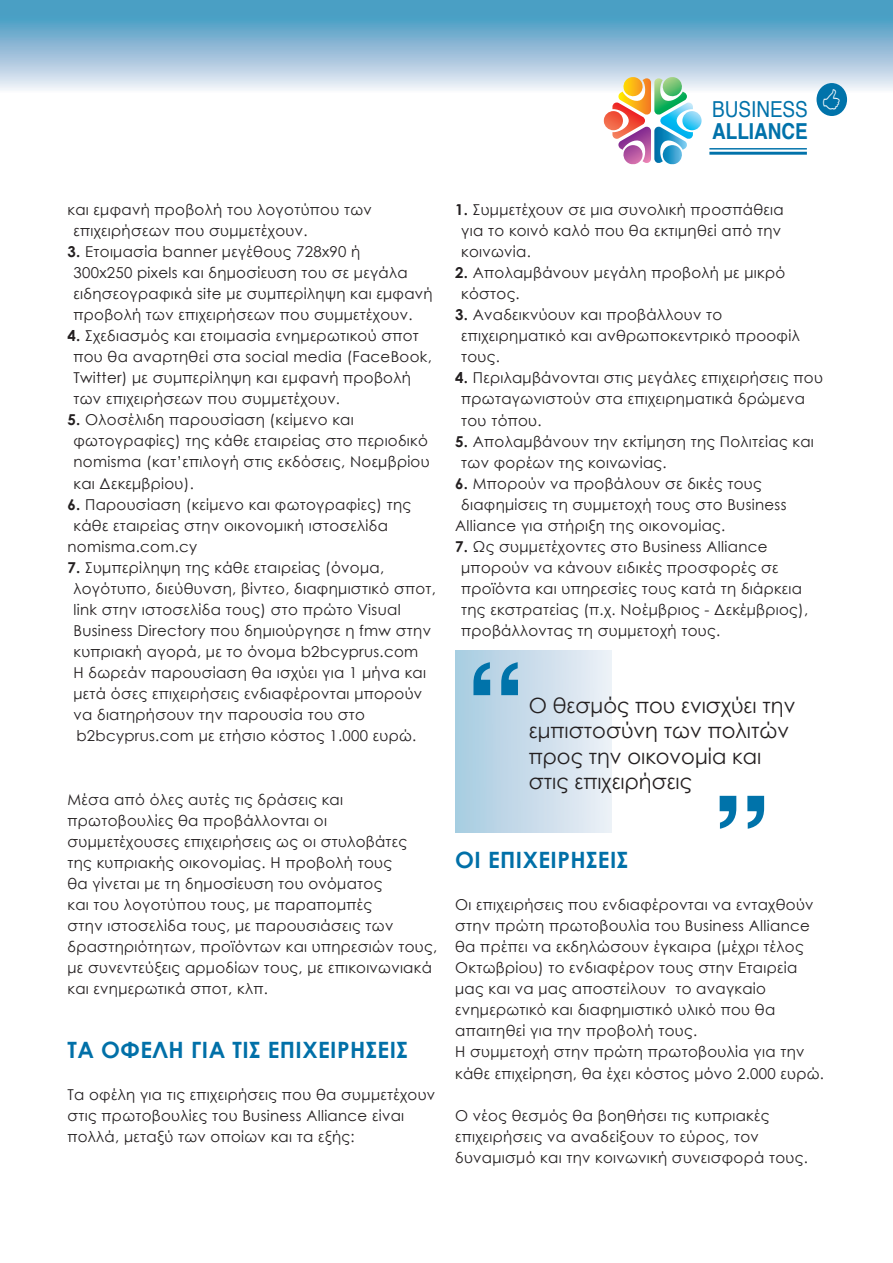
<style>
.page{position:relative;width:893px;height:1263px;background:#fff}
.page>*{position:absolute;margin:0;border:0;box-sizing:border-box;transform-origin:0 0}
.t1{font:700 120px "Helvetica";color:#0073aa}
.t2{font:700 22.5px "Century Gothic";letter-spacing:.02em;color:#0170a8}
.t3{font:22.05px "Helvetica";color:#0172aa;scale:.86 1}
.t4{font:700 22.05px "Helvetica";color:#0172aa;scale:.86 1}
.t5{font:21px/25.5px "Century Gothic";color:#231f20}
.t6{font:15px/21px "Century Gothic";letter-spacing:.02em;color:#231f20}
.s1{font-weight:700}
</style>
<div class="page">
<svg style="left:0;top:0;width:893px;height:92px;background:#8dbcd7"></svg>
<div style="left:455px;top:651px;width:156px;height:182px;background:linear-gradient(to right,#a7cbe0,#eceff6)"></div>
<hr style="left:709px;top:148px;width:98px;height:2px;background:#0172aa">
<hr style="left:709px;top:152px;width:98px;height:3px;background:#0172aa">
<svg style="left:604px;top:77px;width:98px;height:87px"></svg>
<div style="left:816px;top:83px;width:31px;height:33px;background:#0073aa;border-radius:50%"></div>
<p class="t3" style="left:712px;top:92px;width:113px">BUSINESS</p>
<p class="t4" style="left:712px;top:113px;width:113px">ALLIANCE</p>
<p class="t6" style="left:74px;top:198px;width:300px;text-indent:-6px">και εμφανή προβολή του λογοτύπου των επιχειρήσεων που συμμετέχουν.</p>
<p class="t6" style="left:74px;top:241px;width:361px;text-indent:-6px"><span class="s1">3.</span> Ετοιμασία banner μεγέθους 728x90 ή<br>300x250 pixels και δημοσίευση του σε μεγάλα ειδησεογραφικά site με συμπερίληψη και εμφανή προβολή των επιχειρήσεων που συμμετέχουν.</p>
<p class="t6" style="left:74px;top:325px;width:360px;text-indent:-6px"><span class="s1">4.</span> Σχεδιασμός και ετοιμασία ενημερωτικού σποτ που θα αναρτηθεί στα social media (FaceBook, Twitter) με συμπερίληψη και εμφανή προβολή των επιχειρήσεων που συμμετέχουν.</p>
<p class="t6" style="left:74px;top:409px;width:358px;text-indent:-6px"><span class="s1">5.</span> Ολοσέλιδη παρουσίαση (κείμενο και φωτογραφίες) της κάθε εταιρείας στο περιοδικό nomisma (κατ’επιλογή στις εκδόσεις, Νοεμβρίου και Δεκεμβρίου).</p>
<p class="t6" style="left:74px;top:493px;width:339px;text-indent:-6px"><span class="s1">6.</span> Παρουσίαση (κείμενο και φωτογραφίες) της κάθε εταιρείας στην οικονομική ιστοσελίδα</p>
<p class="t6" style="left:68px;top:536px;width:131px">nomisma.com.cy</p>
<p class="t6" style="left:74px;top:557px;width:364px;text-indent:-6px"><span class="s1">7.</span> Συμπερίληψη της κάθε εταιρείας (όνομα, λογότυπο, διεύθυνση, βίντεο, διαφημιστικό σποτ, link στην ιστοσελίδα τους) στο πρώτο Visual Business Directory που δημιούργησε η fmw στην κυπριακή αγορά, με το όνομα b2bcyprus.com<br>Η δωρεάν παρουσίαση θα ισχύει για 1 μήνα και μετά όσες επιχειρήσεις ενδιαφέρονται μπορούν να διατηρήσουν την παρουσία του στο</p>
<p class="t6" style="left:76px;top:725px;width:342px">b2bcyprus.com με ετήσιο κόστος 1.000 ευρώ.</p>
<p class="t6" style="left:68px;top:788px;width:371px">Μέσα από όλες αυτές τις δράσεις και πρωτοβουλίες θα προβάλλονται οι συμμετέχουσες επιχειρήσεις ως οι στυλοβάτες<br>της κυπριακής οικονομίας. Η προβολή τους<br>θα γίνεται με τη δημοσίευση του ονόματος<br>και του λογοτύπου τους, με παραπομπές<br>στην ιστοσελίδα τους, με παρουσιάσεις των δραστηριότητων, προϊόντων και υπηρεσιών τους, με συνεντεύξεις αρμοδίων τους, με επικοινωνιακά και ενημερωτικά σποτ, κλπ.</p>
<p class="t2" style="left:68px;top:1032px;width:342px">ΤΑ ΟΦΕΛΗ ΓΙΑ ΤΙΣ ΕΠΙΧΕΙΡΗΣΕΙΣ</p>
<p class="t6" style="left:68px;top:1083px;width:369px">Τα οφέλη για τις επιχειρήσεις που θα συμμετέχουν στις πρωτοβουλίες του Business Alliance είναι πολλά, μεταξύ των οποίων και τα εξής:</p>
<p class="t6" style="left:461px;top:198px;width:324px;text-indent:-6px"><span class="s1">1.</span> Συμμετέχουν σε μια συνολική προσπάθεια για το κοινό καλό που θα εκτιμηθεί από την κοινωνία.</p>
<p class="t6" style="left:461px;top:262px;width:325px;text-indent:-6px"><span class="s1">2.</span> Απολαμβάνουν μεγάλη προβολή με μικρό κόστος.</p>
<p class="t6" style="left:461px;top:304px;width:340px;text-indent:-6px"><span class="s1">3.</span> Αναδεικνύουν και προβάλλουν το επιχειρηματικό και ανθρωποκεντρικό προοφίλ τους.</p>
<p class="t6" style="left:461px;top:367px;width:363px;text-indent:-6px"><span class="s1">4.</span> Περιλαμβάνονται στις μεγάλες επιχειρήσεις που πρωταγωνιστούν στα επιχειρηματικά δρώμενα του τόπου.</p>
<p class="t6" style="left:461px;top:430px;width:354px;text-indent:-6px"><span class="s1">5.</span> Απολαμβάνουν την εκτίμηση της Πολιτείας και των φορέων της κοινωνίας.</p>
<p class="t6" style="left:461px;top:472px;width:327px;text-indent:-6px"><span class="s1">6.</span> Μπορούν να προβάλουν σε δικές τους διαφημίσεις τη συμμετοχή τους στο Business</p>
<p class="t6" style="left:455px;top:515px;width:272px">Alliance για στήριξη της οικονομίας.</p>
<p class="t6" style="left:461px;top:536px;width:349px;text-indent:-6px"><span class="s1">7.</span> Ως συμμετέχοντες στο Business Alliance μπορούν να κάνουν ειδικές προσφορές σε προϊόντα και υπηρεσίες τους κατά τη διάρκεια της εκστρατείας (π.χ. Νοέμβριος - Δεκέμβριος), προβάλλοντας τη συμμετοχή τους.</p>
<p class="t1" style="left:465px;top:610px;width:61px">“</p>
<p class="t5" style="left:529px;top:692px;width:268px">Ο θεσμός που ενισχύει την εμπιστοσύνη των πολιτών προς την οικονομία και στις επιχειρήσεις</p>
<p class="t1" style="left:772px;top:881px;width:61px;rotate:-180deg">“</p>
<p class="t2" style="left:455px;top:842px;width:174px">ΟΙ ΕΠΙΧΕΙΡΗΣΕΙΣ</p>
<p class="t6" style="left:455px;top:893px;width:360px">Οι επιχειρήσεις που ενδιαφέρονται να ενταχθούν στην πρώτη πρωτοβουλία του Business Alliance θα πρέπει να εκδηλώσουν έγκαιρα (μέχρι τέλος Οκτωβρίου) το ενδιαφέρον τους στην Εταιρεία μας και να μας αποστείλουν το αναγκαίο ενημερωτικό και διαφημιστικό υλικό που θα απαιτηθεί για την προβολή τους.</p>
<p class="t6" style="left:455px;top:1041px;width:370px">Η συμμετοχή στην πρώτη πρωτοβουλία για την κάθε επιχείρηση, θα έχει κόστος μόνο 2.000 ευρώ.</p>
<p class="t6" style="left:455px;top:1104px;width:354px">Ο νέος θεσμός θα βοηθήσει τις κυπριακές επιχειρήσεις να αναδείξουν το εύρος, τον δυναμισμό και την κοινωνική συνεισφορά τους.</p>
</div>
